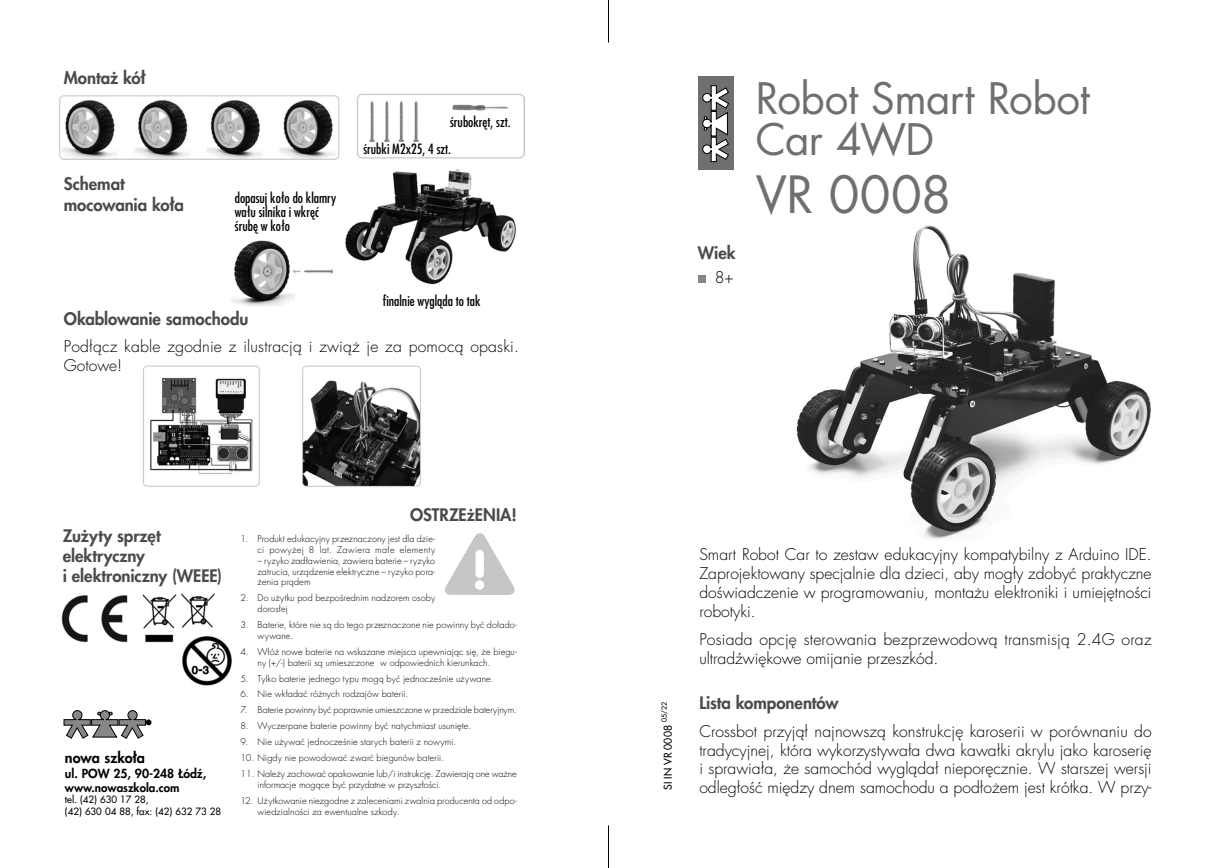
<style>
.page{position:relative;width:1217px;height:868px;background:#fff}
.page>*{position:absolute;margin:0;border:0;box-sizing:border-box;transform-origin:0 0}
.t1{font:49.95px "Futura LTS Book";letter-spacing:-.005em;color:#706f6f}
.t2{font:42.3px/40.5px "Futura LTS Book";letter-spacing:-.015em;color:#706f6f}
.t3{font:800 16.8px/20.1px "Futura LTS";letter-spacing:-.005em;color:#4a4a49}
.t4{font:300 15.75px/18.9px "Futura LTS";color:#000}
.t5{font:800 14.4px "Futura LTS";color:#000}
.t6{font:condensed 13.8px/14.2px "Futura LTS";color:#000}
.t7{font:800 12.15px "Futura LTS";color:#000}
.t8{font:800 11.55px "Futura LTS";color:#000}
.t9{font:10.5px "Futura LTS";color:#000}
.t10{font:9.75px/11.7px "Futura LTS";color:#000}
.t11{font:300 9px/10.8px "Futura LTS";letter-spacing:.01em;color:#000}
.t12{font:6.9px "Futura LTS";color:#000}
</style>
<div class="page">
<img style="left:445px;top:533px;width:70px;height:62px">
<svg style="left:64px;top:710px;width:87px;height:28px"></svg>
<img style="left:61px;top:593px;width:154px;height:50px">
<img style="left:179px;top:633px;width:55px;height:55px;border-radius:28px">
<img style="left:59px;top:95px;width:281px;height:65px">
<img style="left:357px;top:93px;width:168px;height:66px">
<img style="left:143px;top:365px;width:278px;height:122px">
<img style="left:231px;top:169px;width:285px;height:137px">
<img style="left:796px;top:225px;width:355px;height:314px">
<hr style="left:608px;top:0;width:1px;height:43px;background:#000">
<hr style="left:608px;top:825px;width:1px;height:42px;background:#000">
<div style="left:697px;top:77px;width:36px;height:93px;background:#706f6f"></div>
<svg style="left:702px;top:85px;width:26px;height:77px"></svg>
<div style="left:697px;top:275px;width:8px;height:7px;background:#878787"></div>
<h3 class="t3" style="left:64px;top:67px;width:83px">Montaż kół</h3>
<h3 class="t3" style="left:64px;top:174px;width:121px">Schemat mocowania koła</h3>
<h3 class="t6" style="left:235px;top:190px;width:103px">dopasuj koło do klamry wału silnika i wkręć śrubę w koło</h3>
<h3 class="t6" style="left:450px;top:114px;width:62px">śrubokręt, szt.</h3>
<h3 class="t6" style="left:363px;top:142px;width:89px">śrubki M2x25, 4 szt.</h3>
<h3 class="t6" style="left:383px;top:293px;width:99px">finalnie wygląda to tak</h3>
<h3 class="t3" style="left:64px;top:308px;width:186px">Okablowanie samochodu</h3>
<h3 class="t4" style="left:64px;top:337px;width:456px">Podłącz kable zgodnie z ilustracją i zwiąż je za pomocą opaski.<br>Gotowe!</h3>
<h3 class="t3" style="left:63px;top:525px;width:161px">Zużyty sprzęt elektryczny<br>i elektroniczny (WEEE)</h3>
<h3 class="t5" style="left:65px;top:748px;width:82px">nowa szko³a</h3>
<h3 class="t7" style="left:65px;top:764px;width:143px">ul. POW 25, 90-248 £ódŸ,</h3>
<p class="t8" style="left:65px;top:779px;width:116px">www.nowaszkola.com</p>
<p class="t10" style="left:65px;top:793px;width:158px">tel. (42) 630 17 28,<br>(42) 630 04 88, fax: (42) 632 73 28</p>
<h3 class="t3" style="left:410px;top:504px;width:108px">OSTRZE¿ENIA!</h3>
<p class="t11" style="left:240px;top:533px;width:196px;text-align:right">1. Produkt edukacyjny przeznaczony jest dla dzie&shy;ci powy¿ej 8 lat. Zawiera małe elementy</p>
<p class="t11" style="left:257px;top:555px;width:179px;text-align:justify">– ryzyko zadławienia, zawiera baterie – ryzyko zatrucia, urządzenie elektryczne – ryzyko pora&shy;żenia prądem</p>
<p class="t11" style="left:257px;top:593px;width:179px;text-indent:-17px">2. Do u¿ytku pod bezpoœrednim nadzorem osoby doros³ej</p>
<p class="t11" style="left:257px;top:619px;width:261px;text-indent:-17px">3. Baterie, które nie s¹ do tego przeznaczone nie powinny byæ do³ado&shy;wywane.</p>
<p class="t11" style="left:257px;top:646px;width:261px;text-indent:-17px">4. W³ó¿ nowe baterie na wskazane miejsca upewniaj¹c siê, ¿e biegu&shy;ny (+/-) baterii s¹ umieszczone w odpowiednich kierunkach.</p>
<p class="t11" style="left:240px;top:673px;width:254px">5. Tylko baterie jednego typu mog¹ byæ jednoczeœnie u¿ywane.</p>
<p class="t11" style="left:240px;top:689px;width:169px">6. Nie wk³adaæ ró¿nych rodzajów baterii.</p>
<p class="t11" style="left:240px;top:704px;width:278px">7. Baterie powinny byæ poprawnie umieszczone w przedziale bateryjnym.</p>
<p class="t11" style="left:240px;top:720px;width:232px">8. Wyczerpane baterie powinny byæ natychmiast usuniête.</p>
<p class="t11" style="left:240px;top:736px;width:217px">9. Nie u¿ywaæ jednoczeœnie starych baterii z nowymi.</p>
<p class="t11" style="left:240px;top:752px;width:205px">10. Nigdy nie powodowaæ zwaræ biegunów baterii.</p>
<p class="t11" style="left:257px;top:768px;width:261px;text-indent:-17px">11. Nale¿y zachowaæ opakowanie lub/i instrukcjê. Zawieraj¹ one wa¿ne informacje mog¹ce byæ przydatne w przysz³oœci.</p>
<p class="t11" style="left:257px;top:795px;width:261px;text-indent:-17px">12. Użytkowanie niezgodne z zaleceniami zwalnia producenta od odpo&shy;wiedzialnoœci za ewentualne szkody.</p>
<h3 class="t3" style="left:697px;top:243px;width:39px">Wiek</h3>
<h3 class="t4" style="left:714px;top:268px;width:21px">8+</h3>
<h2 class="t2" style="left:755px;top:79px;width:335px">Robot Smart Robot<br>Car 4WD</h2>
<h1 class="t1" style="left:755px;top:163px;width:197px">VR 0008</h1>
<p class="t12" style="left:659px;top:722px;width:21px;rotate:-90deg">05/22</p>
<p class="t9" style="left:660px;top:789px;width:66px;rotate:-90deg">SI IN VR 0008</p>
<h3 class="t4" style="left:699px;top:545px;width:453px;text-align:justify">Smart Robot Car to zestaw edukacyjny kompatybilny z Arduino IDE.<br>Zaprojektowany specjalnie dla dzieci, aby mogły zdobyć praktyczne doświadczenie w programowaniu, montażu elektroniki i umiejętności robotyki.</h3>
<h3 class="t4" style="left:699px;top:629px;width:453px">Posiada opcję sterowania bezprzewodową transmisją 2.4G oraz ultradźwiękowe omijanie przeszkód.</h3>
<h3 class="t3" style="left:699px;top:692px;width:141px">Lista komponentów</h3>
<p class="t4" style="left:699px;top:721px;width:453px;text-align:justify">Crossbot przyjął najnowszą konstrukcję karoserii w porównaniu do tradycyjnej, która wykorzystywała dwa kawałki akrylu jako karoserię i sprawiała, że samochód wyglądał nieporęcznie. W starszej wersji odległość między dnem samochodu a podłożem jest krótka. W przy-</p>
</div>
